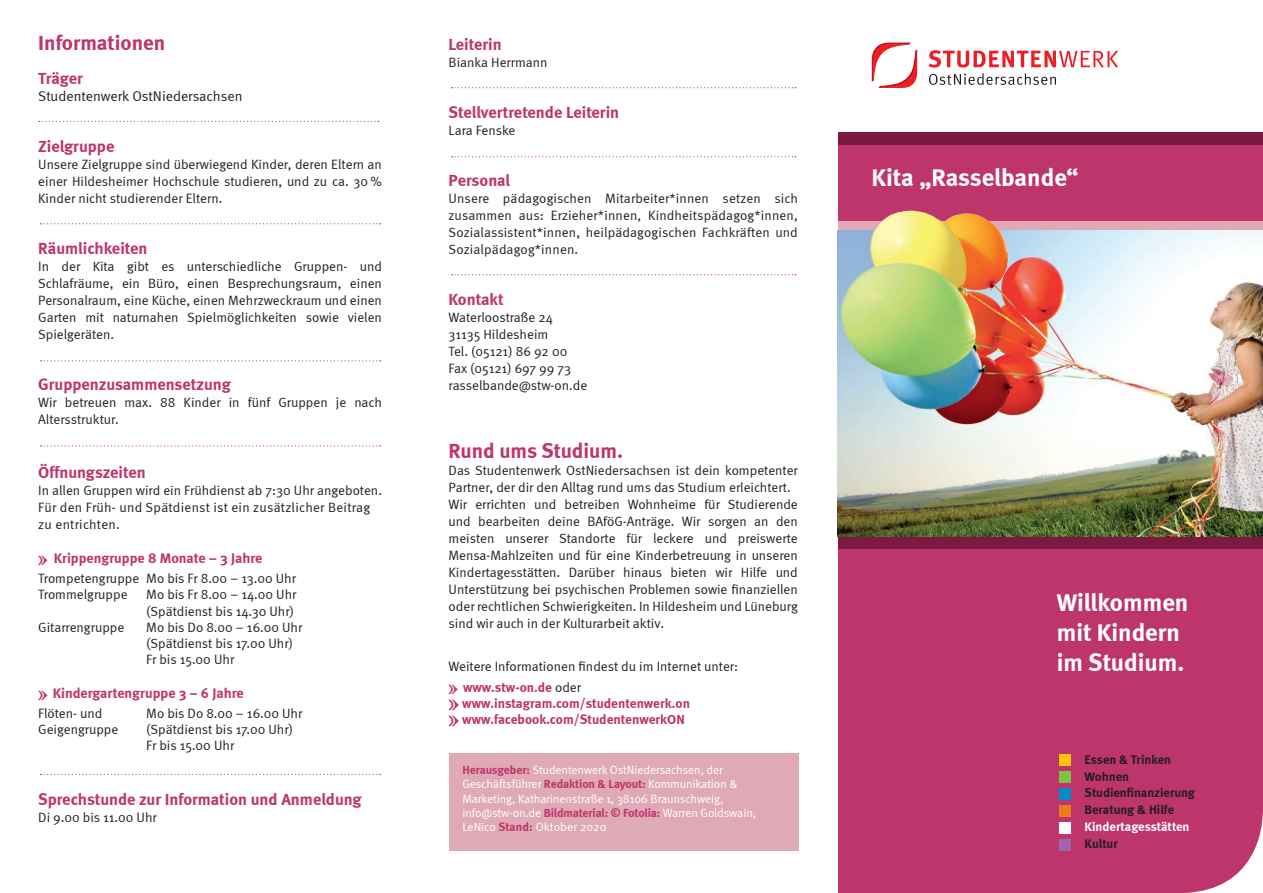
<style>
.page{position:relative;width:1263px;height:893px;background:#fff}
.page>*{position:absolute;margin:0;border:0;box-sizing:border-box;transform-origin:0 0}
.t1{font:700 24.75px/30px "Meta";color:#fff}
.t2{font:700 21px "Meta";color:#be356b}
.t3{font:700 16.5px "Meta";color:#be356b}
.t4{font:700 14.25px "Meta";color:#be356b}
.t5{font:14.25px "Meta Normal";color:#231f20}
.t6{font:13.5px/17px "Meta Normal";color:#231f20}
.t7{font:700 13.5px/16.2px "Meta";color:#be356b}
.t8{font:700 12.75px/16.8px "Meta";color:#231f20}
.t9{font:700 12.75px "Meta";color:#fff}
.t10{font:12px/14.4px "Meta Normal";letter-spacing:-.01em;color:#fff}
.s1{font-family:"SW Pfeil";font-weight:400;font-size:12px}
.s2{font-family:"Meta Normal";font-weight:400;color:#231f20}
.s3{font-family:"SW Pfeil";font-weight:400}
.s4{font-family:"Meta";font-weight:700;color:#be356b}
</style>
<div class="page">
<div style="left:838px;top:132px;width:425px;height:761px;background:#be356b"></div>
<div style="left:838px;top:132px;width:425px;height:13px;background:#7b1943"></div>
<div style="left:838px;top:536px;width:425px;height:13px;background:#7b1943"></div>
<svg style="left:1059px;top:754px;width:204px;height:139px"></svg>
<svg style="left:928px;top:50px;width:190px;height:35px"></svg>
<svg style="left:872px;top:43px;width:45px;height:45px"></svg>
<svg style="left:838px;top:221px;width:425px;height:10px;background:#e3b4a3"></svg>
<img style="left:838px;top:231px;width:425px;height:305px">
<svg style="left:41px;top:223px;width:340px;height:1px"></svg>
<svg style="left:41px;top:360px;width:340px;height:1px"></svg>
<svg style="left:451px;top:87px;width:345px;height:1px"></svg>
<svg style="left:451px;top:156px;width:345px;height:1px"></svg>
<svg style="left:451px;top:274px;width:345px;height:1px"></svg>
<div style="left:449px;top:754px;width:350px;height:97px;background:#e0a9b6"></div>
<svg style="left:41px;top:445px;width:340px;height:1px"></svg>
<svg style="left:39px;top:121px;width:340px;height:1px"></svg>
<svg style="left:41px;top:774px;width:340px;height:1px"></svg>
<img style="left:865px;top:211px;width:45px;height:60px">
<h2 class="t2" style="left:38px;top:30px;width:128px">Informationen</h2>
<p class="t3" style="left:38px;top:68px;width:46px">Träger</p>
<p class="t5" style="left:38px;top:87px;width:206px">Studentenwerk OstNiedersachsen</p>
<p class="t3" style="left:38px;top:136px;width:78px">Zielgruppe</p>
<p class="t6" style="left:38px;top:155px;width:345px;text-align:justify">Unsere Zielgruppe sind überwiegend Kinder, deren Eltern an einer Hildesheimer Hochschule studieren, und zu ca. 30 % Kinder nicht studierender Eltern.</p>
<p class="t3" style="left:38px;top:238px;width:111px">Räumlichkeiten</p>
<p class="t6" style="left:38px;top:257px;width:345px;text-align:justify">In der Kita gibt es unterschiedliche Gruppen- und Schlafräume, ein Büro, einen Besprechungsraum, einen Personalraum, eine Küche, einen Mehrzweckraum und einen Garten mit naturnahen Spielmöglichkeiten sowie vielen Spielgeräten.</p>
<p class="t3" style="left:38px;top:374px;width:194px">Gruppenzusammensetzung</p>
<p class="t6" style="left:38px;top:393px;width:345px">Wir betreuen max. 88 Kinder in fünf Gruppen je nach<br>Altersstruktur.</p>
<p class="t3" style="left:38px;top:462px;width:109px">Öffnungszeiten</p>
<p class="t6" style="left:38px;top:481px;width:345px">In allen Gruppen wird ein Frühdienst ab 7:30 Uhr angeboten.<br>Für den Früh- und Spätdienst ist ein zusätzlicher Beitrag zu entrichten.</p>
<p class="t4" style="left:38px;top:549px;width:226px"><span class="s1">t</span> Krippengruppe 8 Monate – 3 Jahre</p>
<p class="t6" style="left:38px;top:570px;width:259px;line-height:16.2px">Trompetengruppe Mo bis Fr 8.00 – 13.00 Uhr<br>Trommelgruppe</p>
<p class="t6" style="left:146px;top:586px;width:152px;line-height:16.2px">Mo bis Fr 8.00 – 14.00 Uhr (Spätdienst bis 14.30 Uhr)</p>
<p class="t6" style="left:38px;top:618px;width:88px">Gitarrengruppe</p>
<p class="t6" style="left:146px;top:619px;width:158px;line-height:16.2px">Mo bis Do 8.00 – 16.00 Uhr (Spätdienst bis 17.00 Uhr)<br>Fr bis 15.00 Uhr</p>
<p class="t4" style="left:38px;top:685px;width:207px"><span class="s1">t</span> Kindergartengruppe 3 – 6 Jahre</p>
<p class="t6" style="left:38px;top:704px;width:66px">Flöten- und</p>
<p class="t6" style="left:146px;top:704px;width:158px">Mo bis Do 8.00 – 16.00 Uhr</p>
<p class="t6" style="left:38px;top:721px;width:82px">Geigengruppe</p>
<p class="t6" style="left:146px;top:721px;width:148px;line-height:16.2px">(Spätdienst bis 17.00 Uhr)<br>Fr bis 15.00 Uhr</p>
<p class="t3" style="left:38px;top:789px;width:325px">Sprechstunde zur Information und Anmeldung</p>
<p class="t6" style="left:38px;top:808px;width:120px">Di 9.00 bis 11.00 Uhr</p>
<p class="t3" style="left:449px;top:34px;width:55px">Leiterin</p>
<p class="t6" style="left:449px;top:53px;width:100px">Bianka Herrmann</p>
<p class="t3" style="left:449px;top:102px;width:172px">Stellvertretende Leiterin</p>
<p class="t6" style="left:449px;top:121px;width:68px">Lara Fenske</p>
<p class="t3" style="left:449px;top:170px;width:63px">Personal</p>
<p class="t6" style="left:449px;top:189px;width:351px;text-align:justify">Unsere pädagogischen Mitarbeiter*innen setzen sich zusammen aus: Erzieher*innen, Kindheitspädagog*innen, Sozialassistent*innen, heilpädagogischen Fachkräften und Sozialpädagog*innen.</p>
<p class="t3" style="left:449px;top:289px;width:57px">Kontakt</p>
<p class="t6" style="left:449px;top:308px;width:140px">Waterloostraße 24<br>31135 Hildesheim<br>Tel. (05121) 86 92 00<br>Fax (05121) 697 99 73 rasselbande@stw-on.de</p>
<h2 class="t2" style="left:449px;top:438px;width:176px">Rund ums Studium.</h2>
<p class="t6" style="left:449px;top:461px;width:351px">Das Studentenwerk OstNiedersachsen ist dein kompetenter Partner, der dir den Alltag rund ums das Studium erleichtert.<br>Wir errichten und betreiben Wohnheime für Studierende und bearbeiten deine BAföG-Anträge. Wir sorgen an den meisten unserer Standorte für leckere und preiswerte Mensa-Mahlzeiten und für eine Kinderbetreuung in unseren Kindertagesstätten. Darüber hinaus bieten wir Hilfe und Unterstützung bei psychischen Problemen sowie finanziellen oder rechtlichen Schwierigkeiten. In Hildesheim und Lüneburg sind wir auch in der Kulturarbeit aktiv.</p>
<p class="t6" style="left:449px;top:658px;width:291px">Weitere Informationen findest du im Internet unter:</p>
<p class="t7" style="left:449px;top:679px;width:243px"><span class="s1">t</span> www.stw-on.de <span class="s2">oder<br></span><span class="s3">„</span> www.instagram.com/studentenwerk.on <span class="s3">„</span> www.facebook.com/StudentenwerkON</p>
<p class="t10" style="left:462px;top:762px;width:295px"><span class="s4">Herausgeber:</span> Studentenwerk OstNiedersachsen, der Geschäftsführer <span class="s4">Redaktion &amp; Layout:</span> Kommunikation &amp; Marketing, Katharinenstraße 1, 38106 Braunschweig, info@stw-on.de <span class="s4">Bildmaterial: © Fotolia:</span> Warren Goldswain, LeNico <span class="s4">Stand:</span> Oktober 2020</p>
<h1 class="t1" style="left:872px;top:162px;width:208px">Kita „Rasselbande“</h1>
<h1 class="t1" style="left:1057px;top:587px;width:133px">Willkommen mit Kindern im Studium.</h1>
<p class="t8" style="left:1085px;top:751px;width:112px">Essen &amp; Trinken<br>Wohnen<br>Studienfinanzierung<br>Beratung &amp; Hilfe</p>
<p class="t9" style="left:1085px;top:819px;width:106px">Kindertagesstätten</p>
<p class="t8" style="left:1085px;top:835px;width:35px">Kultur</p>
</div>
